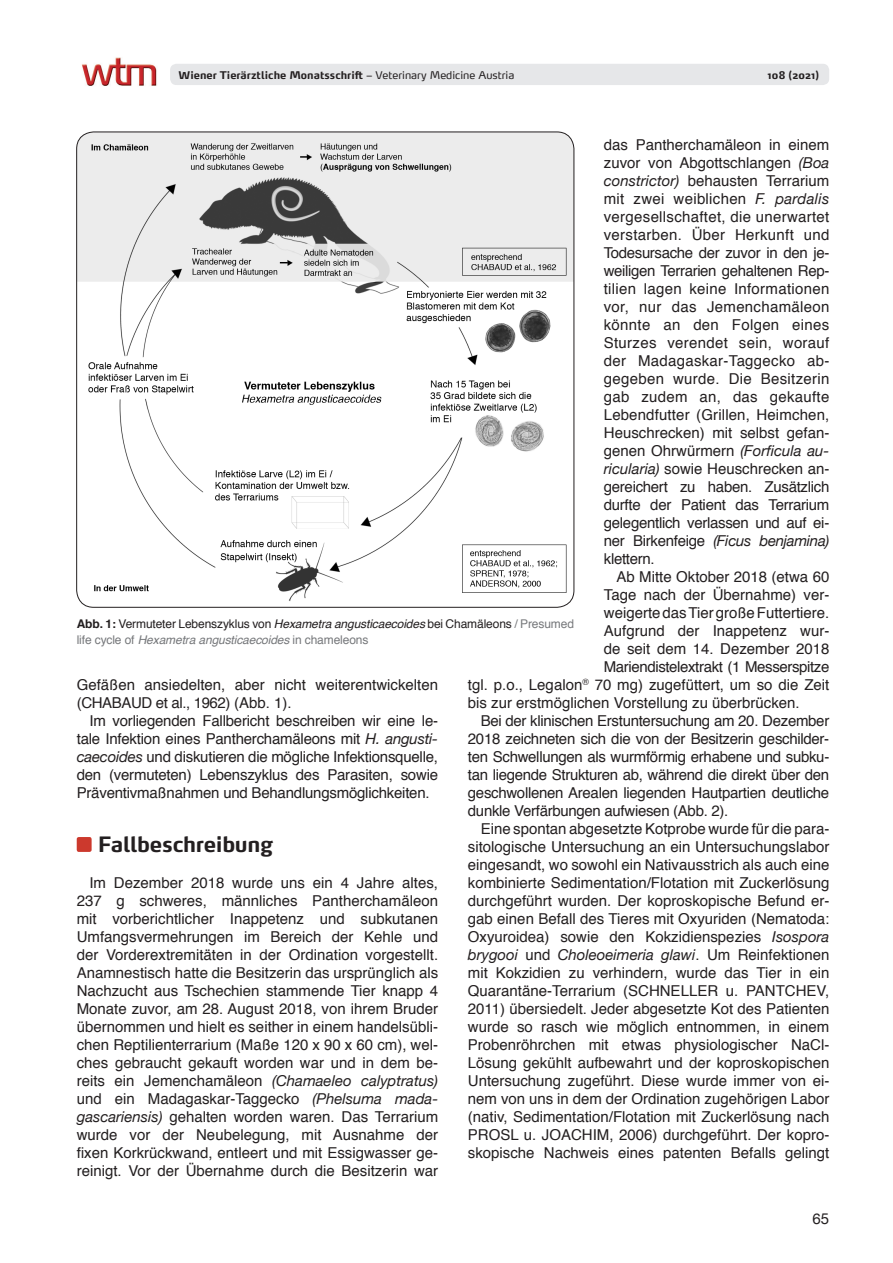
<style>
.page{position:relative;width:893px;height:1263px;background:#fff}
.page>*{position:absolute;margin:0;border:0;box-sizing:border-box;transform-origin:0 0}
.t1{font:700 21px "Max OT";letter-spacing:-.015em;color:#231f20}
.t2{font:15px/18px "Helvetica";color:#231f20;text-align:justify}
.t3{font:15px "Helvetica";letter-spacing:-.02em;color:#231f20}
.t4{font:italic 15px "Helvetica Neue";color:#231f20}
.t5{font:15px "Helvetica";letter-spacing:-.025em;color:#231f20}
.t6{font:italic 15px "Helvetica Neue";letter-spacing:-.02em;color:#231f20}
.t7{font:15px "Helvetica Neue";color:#231f20}
.t8{font:12px/16.5px "Helvetica";letter-spacing:-.01em;color:#231f20}
.t9{font:700 10.5px "Max OT";color:#231f20}
.s1{font-weight:400}
.s2{font-family:"Helvetica Neue";font-style:italic}
.s3{font-family:"Helvetica";font-style:normal}
.s4{font-weight:700}
.s5{font-style:italic}
.s6{color:#76787b}
.s7{font-style:italic;color:#76787b}
</style>
<div class="page">
<div style="left:170px;top:64px;width:659px;height:21px;background:#e6e7e9;border-radius:6px"></div>
<img style="left:82px;top:57px;width:75px;height:29px">
<img style="left:77px;top:132px;width:497px;height:475px">
<div style="left:77px;top:837px;width:15px;height:15px;background:#cc392d;border-radius:2px"></div>
<p class="t9" style="left:179px;top:68px;width:337px">Wiener Tierärztliche Monatsschrift <span class="s1">– Veterinary Medicine Austria</span></p>
<p class="t9" style="left:767px;top:68px;width:53px">108 (2021)</p>
<p class="t2" style="left:604px;top:136px;width:227px">das Pantherchamäleon in einem zuvor von Abgottschlangen <span class="s2">(Boa constrictor)</span> behausten Terrarium mit zwei weiblichen <span class="s2">F. pardalis </span>vergesellschaftet, die unerwartet verstarben. Über Herkunft und Todesursache der zuvor in den je&shy;weiligen Terrarien gehaltenen Rep&shy;tilien lagen keine Informationen vor, nur das Jemenchamäleon könnte an den Folgen eines Sturzes verendet sein, worauf der Madagaskar-Taggecko ab&shy;gegeben wurde. Die Besitzerin gab zudem an, das gekaufte Lebendfutter (Grillen, Heimchen, Heuschrecken) mit selbst gefan&shy;genen Ohrwürmern <span class="s2">(Forficula au&shy;ricularia)</span> sowie Heuschrecken an&shy;gereichert zu haben. Zusätzlich durfte der Patient das Terrarium gelegentlich verlassen und auf ei-</p>
<p class="t6" style="left:604px;top:530px;width:227px"><span class="s3">ner Birkenfeige</span> (Ficus benjamina)</p>
<p class="t3" style="left:604px;top:547px;width:52px">klettern.</p>
<p class="t2" style="left:617px;top:568px;width:214px">Ab Mitte Oktober 2018 (etwa 60</p>
<p class="t2" style="left:604px;top:586px;width:227px">Tage nach der Übernahme) ver-</p>
<p class="t2" style="left:604px;top:604px;width:227px">weigerte das Tier große Futtertiere.</p>
<p class="t2" style="left:604px;top:622px;width:227px">Aufgrund der Inappetenz wur-</p>
<p class="t2" style="left:604px;top:640px;width:227px">de seit dem 14. Dezember 2018</p>
<p class="t5" style="left:604px;top:655px;width:227px">Mariendistelextrakt (1 Messerspitze</p>
<p class="t2" style="left:468px;top:676px;width:363px">tgl. p.o., Legalon<sup>®</sup> 70 mg) zugefüttert, um so die Zeit</p>
<p class="t2" style="left:468px;top:694px;width:333px">bis zur erstmöglichen Vorstellung zu überbrücken.</p>
<p class="t3" style="left:481px;top:709px;width:350px">Bei der klinischen Erstuntersuchung am 20. Dezember</p>
<p class="t3" style="left:468px;top:727px;width:363px">2018 zeichneten sich die von der Besitzerin geschilder-</p>
<p class="t3" style="left:468px;top:745px;width:363px">ten Schwellungen als wurmförmig erhabene und subku-</p>
<p class="t3" style="left:468px;top:763px;width:363px">tan liegende Strukturen ab, während die direkt über den</p>
<p class="t3" style="left:468px;top:781px;width:363px">geschwollenen Arealen liegenden Hautpartien deutliche</p>
<p class="t3" style="left:468px;top:799px;width:262px">dunkle Verfärbungen aufwiesen (Abb. 2).</p>
<p class="t2" style="left:481px;top:820px;width:350px">Eine spontan abgesetzte Kotprobe wurde für die para-</p>
<p class="t2" style="left:468px;top:838px;width:363px">sitologische Untersuchung an ein Untersuchungslabor</p>
<p class="t2" style="left:468px;top:856px;width:363px">eingesandt, wo sowohl ein Nativausstrich als auch eine</p>
<p class="t2" style="left:468px;top:874px;width:363px">kombinierte Sedimentation/Flotation mit Zuckerlösung</p>
<p class="t2" style="left:468px;top:892px;width:363px">durchgeführt wurden. Der koproskopische Befund er-</p>
<p class="t2" style="left:468px;top:910px;width:363px">gab einen Befall des Tieres mit Oxyuriden (Nematoda:</p>
<p class="t2" style="left:468px;top:928px;width:363px">Oxyuroidea) sowie den Kokzidienspezies <span class="s2">Isospora</span></p>
<p class="t4" style="left:468px;top:944px;width:363px">brygooi <span class="s3">und</span> Choleoeimeria glawi<span class="s3">. Um Reinfektionen</span></p>
<p class="t2" style="left:468px;top:964px;width:363px">mit Kokzidien zu verhindern, wurde das Tier in ein Quarantäne-Terrarium (SCHNELLER u. PANTCHEV, 2011) übersiedelt. Jeder abgesetzte Kot des Patienten wurde so rasch wie möglich entnommen, in einem Probenröhrchen mit etwas physiologischer NaCl-Lösung gekühlt aufbewahrt und der koproskopischen Untersuchung zugeführt. Diese wurde immer von ei&shy;nem von uns in dem der Ordination zugehörigen Labor (nativ, Sedimentation/Flotation mit Zuckerlösung nach PROSL u. JOACHIM, 2006) durchgeführt. Der kopro&shy;skopische Nachweis eines patenten Befalls gelingt</p>
<p class="t8" style="left:77px;top:616px;width:499px"><span class="s4">Abb. 1:</span> Vermuteter Lebenszyklus von <span class="s5">Hexametra angusticaecoides</span> bei Chamäleons <span class="s6">/ Presumed life cycle of</span> <span class="s7">Hexametra angusticaecoides</span> <span class="s6">in chameleons</span></p>
<p class="t2" style="left:77px;top:676px;width:363px">Gefäßen ansiedelten, aber nicht weiterentwickelten (CHABAUD et al., 1962) (Abb. 1).</p>
<p class="t2" style="left:77px;top:712px;width:363px;text-indent:13px">Im vorliegenden Fallbericht beschreiben wir eine le&shy;tale Infektion eines Pantherchamäleons mit <span class="s2">H. angusti&shy;caecoides</span> und diskutieren die mögliche Infektionsquelle, den (vermuteten) Lebenszyklus des Parasiten, sowie Präventivmaßnahmen und Behandlungsmöglichkeiten.</p>
<h1 class="t1" style="left:98px;top:830px;width:177px">Fallbeschreibung</h1>
<p class="t2" style="left:77px;top:874px;width:363px;text-indent:13px">Im Dezember 2018 wurde uns ein 4 Jahre altes, 237 g schweres, männliches Pantherchamäleon mit vorberichtlicher Inappetenz und subkutanen Umfangsvermehrungen im Bereich der Kehle und der Vorderextremitäten in der Ordination vorgestellt.<br>Anamnestisch hatte die Besitzerin das ursprünglich als Nachzucht aus Tschechien stammende Tier knapp 4<br>Monate zuvor, am 28. August 2018, von ihrem Bruder übernommen und hielt es seither in einem handelsübli&shy;chen Reptilienterrarium (Maße 120 x 90 x 60 cm), wel&shy;ches gebraucht gekauft worden war und in dem be&shy;reits ein Jemenchamäleon <span class="s2">(Chamaeleo calyptratus) </span>und ein Madagaskar-Taggecko <span class="s2">(Phelsuma mada&shy;gascariensis)</span> gehalten worden waren. Das Terrarium wurde vor der Neubelegung, mit Ausnahme der fixen Korkrückwand, entleert und mit Essigwasser ge&shy;reinigt. Vor der Übernahme durch die Besitzerin war</p>
<p class="t7" style="left:812px;top:1207px;width:18px">65</p>
</div>
